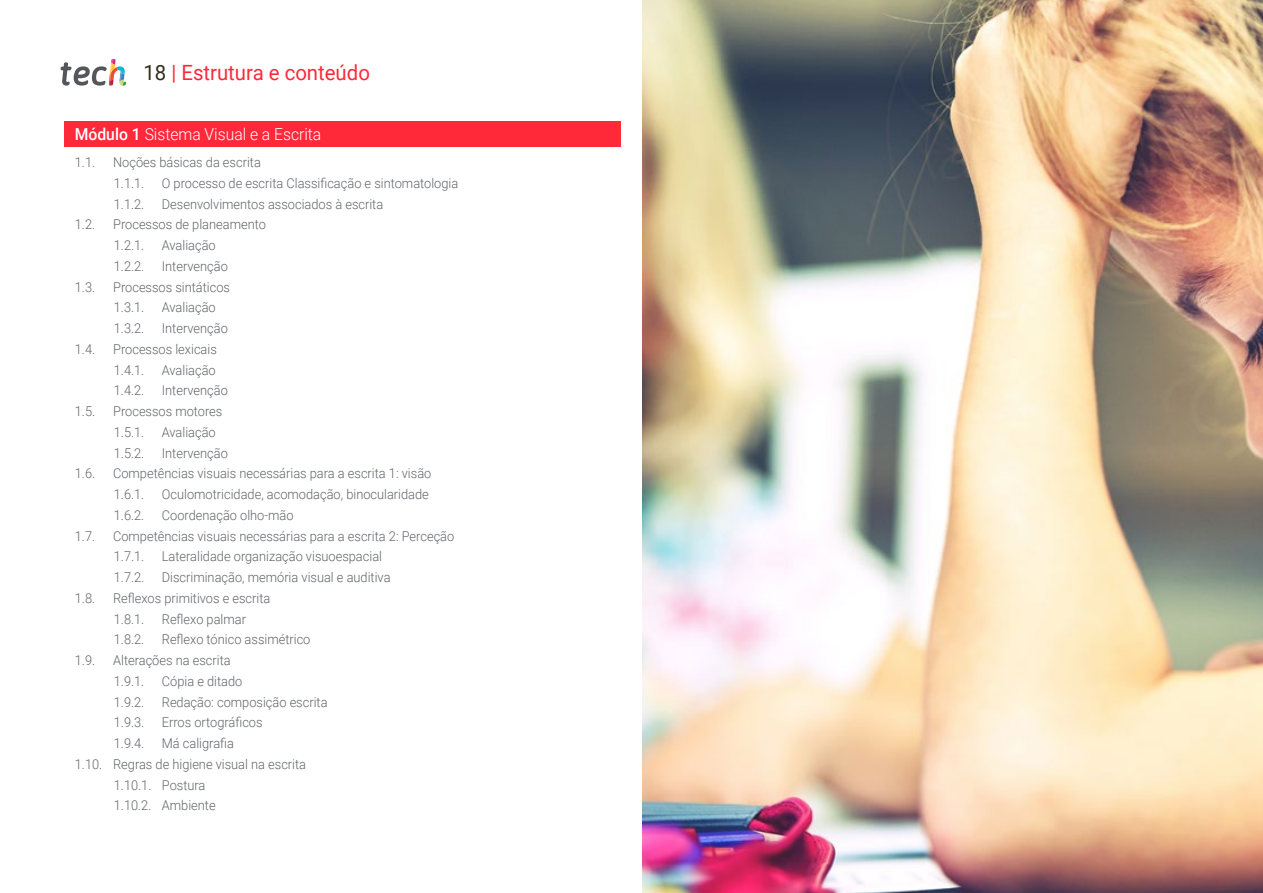
<style>
.page{position:relative;width:1263px;height:893px;background:#fff}
.page>*{position:absolute;margin:0;border:0;box-sizing:border-box;transform-origin:0 0}
.t1{font:21px "Roboto";color:#ff293a}
.t2{font:300 16.5px "Roboto";color:#fff;scale:.95 1}
.t3{font:300 13.5px/20.7px "Roboto";color:#61646a;scale:.95 1}
.s1{color:#312e20}
.s2{font-weight:500}
</style>
<div class="page">
<div style="left:64px;top:121px;width:557px;height:25px;background:#ff293a"></div>
<img style="left:642px;top:0;width:621px;height:893px">
<svg style="left:61px;top:59px;width:65px;height:27px"></svg>
<h1 class="t1" style="left:144px;top:57px;width:228px"><span class="s1">18</span> | Estrutura e conteúdo</h1>
<p class="t2" style="left:75px;top:123px;width:261px"><span class="s2">Módulo 1</span> Sistema Visual e a Escrita</p>
<p class="t3" style="left:75px;top:151px;width:23px">1.1.</p>
<p class="t3" style="left:113px;top:151px;width:157px">Noções básicas da escrita<br>1.1.1.</p>
<p class="t3" style="left:162px;top:172px;width:314px">O processo de escrita Classificação e sintomatologia</p>
<p class="t3" style="left:114px;top:193px;width:34px">1.1.2.</p>
<p class="t3" style="left:162px;top:193px;width:235px">Desenvolvimentos associados à escrita</p>
<p class="t3" style="left:75px;top:214px;width:23px">1.2.</p>
<p class="t3" style="left:113px;top:214px;width:162px">Processos de planeamento<br>1.2.1.</p>
<p class="t3" style="left:162px;top:234px;width:58px">Avaliação</p>
<p class="t3" style="left:114px;top:255px;width:34px">1.2.2.</p>
<p class="t3" style="left:162px;top:255px;width:71px">Intervenção</p>
<p class="t3" style="left:75px;top:276px;width:23px">1.3.</p>
<p class="t3" style="left:113px;top:276px;width:125px">Processos sintáticos<br>1.3.1.</p>
<p class="t3" style="left:162px;top:297px;width:58px">Avaliação</p>
<p class="t3" style="left:114px;top:317px;width:34px">1.3.2.</p>
<p class="t3" style="left:162px;top:317px;width:71px">Intervenção</p>
<p class="t3" style="left:75px;top:338px;width:23px">1.4.</p>
<p class="t3" style="left:113px;top:338px;width:111px">Processos lexicais<br>1.4.1.</p>
<p class="t3" style="left:162px;top:359px;width:58px">Avaliação</p>
<p class="t3" style="left:114px;top:380px;width:34px">1.4.2.</p>
<p class="t3" style="left:162px;top:380px;width:71px">Intervenção</p>
<p class="t3" style="left:75px;top:400px;width:23px">1.5.</p>
<p class="t3" style="left:113px;top:400px;width:117px">Processos motores<br>1.5.1.</p>
<p class="t3" style="left:162px;top:421px;width:58px">Avaliação</p>
<p class="t3" style="left:114px;top:442px;width:34px">1.5.2.</p>
<p class="t3" style="left:162px;top:442px;width:71px">Intervenção</p>
<p class="t3" style="left:75px;top:463px;width:23px">1.6.</p>
<p class="t3" style="left:113px;top:463px;width:337px">Competências visuais necessárias para a escrita 1: visão<br>1.6.1.</p>
<p class="t3" style="left:162px;top:483px;width:283px">Oculomotricidade, acomodação, binocularidade</p>
<p class="t3" style="left:114px;top:504px;width:34px">1.6.2.</p>
<p class="t3" style="left:162px;top:504px;width:140px">Coordenação olho-mão</p>
<p class="t3" style="left:75px;top:525px;width:23px">1.7.</p>
<p class="t3" style="left:113px;top:525px;width:361px">Competências visuais necessárias para a escrita 2: Perceção<br>1.7.1.</p>
<p class="t3" style="left:162px;top:546px;width:233px">Lateralidade organização visuoespacial</p>
<p class="t3" style="left:114px;top:566px;width:34px">1.7.2.</p>
<p class="t3" style="left:162px;top:566px;width:242px">Discriminação, memória visual e auditiva</p>
<p class="t3" style="left:75px;top:587px;width:23px">1.8.</p>
<p class="t3" style="left:113px;top:587px;width:167px">Reflexos primitivos e escrita<br>1.8.1.</p>
<p class="t3" style="left:162px;top:608px;width:90px">Reflexo palmar</p>
<p class="t3" style="left:114px;top:629px;width:34px">1.8.2.</p>
<p class="t3" style="left:162px;top:629px;width:158px">Reflexo tónico assimétrico</p>
<p class="t3" style="left:75px;top:649px;width:23px">1.9.</p>
<p class="t3" style="left:113px;top:649px;width:125px">Alterações na escrita<br>1.9.1.</p>
<p class="t3" style="left:162px;top:670px;width:86px">Cópia e ditado</p>
<p class="t3" style="left:114px;top:691px;width:34px">1.9.2.</p>
<p class="t3" style="left:162px;top:691px;width:176px">Redação: composição escrita</p>
<p class="t3" style="left:114px;top:712px;width:34px">1.9.3.</p>
<p class="t3" style="left:162px;top:712px;width:108px">Erros ortográficos</p>
<p class="t3" style="left:114px;top:732px;width:34px">1.9.4.</p>
<p class="t3" style="left:162px;top:732px;width:77px">Má caligrafia</p>
<p class="t3" style="left:75px;top:753px;width:245px">1.10. Regras de higiene visual na escrita</p>
<p class="t3" style="left:114px;top:774px;width:98px">1.10.1. Postura</p>
<p class="t3" style="left:114px;top:795px;width:109px">1.10.2. Ambiente</p>
</div>
